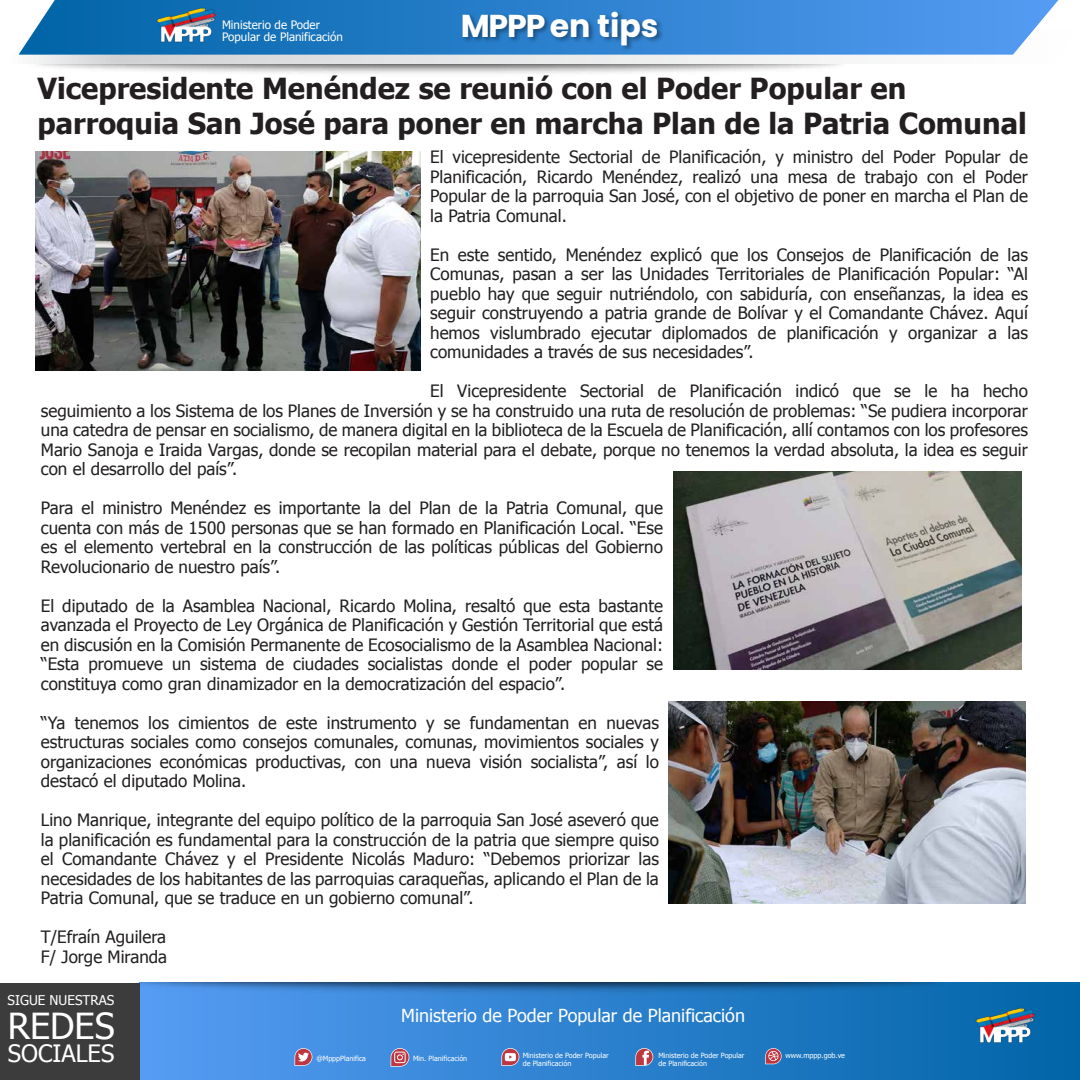
<style>
.page{position:relative;width:1080px;height:1080px;background:#fff}
.page>*{position:absolute;margin:0;border:0;box-sizing:border-box;transform-origin:0 0}
.t1{font:35.9px "Tahoma";color:#fff}
.t2{font:700 31.6px "Poppins";color:#fff}
.t3{font:700 29px/34.8px "Tahoma";color:#231f20}
.t4{font:23.9px "Tahoma";color:#fff}
.t5{font:17.9px "Tahoma";color:#fff}
.t6{font:17px/19.5px "Tahoma";color:#221f1f;text-align:justify}
.t7{font:13.5px "Tahoma";color:#fff}
.t8{font:11.6px/12px "Tahoma";color:#fff}
.t9{font:7.2px "Tahoma";color:#fff}
.t10{font:7.1px/8.2px "Tahoma";color:#fff}
</style>
<div class="page">
<img style="left:673px;top:471px;width:349px;height:199px">
<img style="left:669px;top:701px;width:356px;height:203px">
<img style="left:36px;top:152px;width:384px;height:218px">
<div style="left:139px;top:983px;width:941px;height:97px;background:linear-gradient(to right,#569cf4,#0164a7)"></div>
<div style="left:0;top:983px;width:140px;height:97px;background:#3c3c3c"></div>
<svg style="left:294px;top:1048px;width:19px;height:18px"></svg>
<svg style="left:501px;top:1048px;width:18px;height:18px"></svg>
<svg style="left:635px;top:1048px;width:18px;height:18px"></svg>
<svg style="left:391px;top:1048px;width:18px;height:19px"></svg>
<svg style="left:765px;top:1048px;width:17px;height:16px"></svg>
<img style="left:140px;top:983px;width:813px;height:37px">
<img style="left:944px;top:1000px;width:124px;height:69px">
<svg style="left:18px;top:54px;width:809px;height:10px"></svg>
<svg style="left:19px;top:0;width:1039px;height:55px;background:#3b8ad3"></svg>
<img style="left:458px;top:7px;width:210px;height:58px">
<img style="left:125px;top:0;width:124px;height:69px">
<p class="t8" style="left:222px;top:19px;width:122px">Ministerio de Poder<br>Popular de Planificación</p>
<h2 class="t2" style="left:461px;top:7px;width:199px">M P P P en tips</h2>
<h3 class="t3" style="left:38px;top:69px;width:991px">Vicepresidente Menéndez se reunió con el Poder Popular en parroquia San José para poner en marcha Plan de la Patria Comunal</h3>
<p class="t6" style="left:430px;top:146px;width:599px">El vicepresidente Sectorial de Planificación, y ministro del Poder Popular de Planificación, Ricardo Menéndez, realizó una mesa de trabajo con el Poder Popular de la parroquia San José, con el objetivo de poner en marcha el Plan de la Patria Comunal.</p>
<p class="t6" style="left:430px;top:244px;width:599px">En este sentido, Menéndez explicó que los Consejos de Planificación de las Comunas, pasan a ser las Unidades Territoriales de Planificación Popular: “Al pueblo hay que seguir nutriéndolo, con sabiduría, con enseñanzas, la idea es seguir construyendo a patria grande de Bolívar y el Comandante Chávez. Aquí hemos vislumbrado ejecutar diplomados de planificación y organizar a las comunidades a través de sus necesidades”.</p>
<p class="t6" style="left:41px;top:380px;width:989px;text-indent:389px">El Vicepresidente Sectorial de Planificación indicó que se le ha hecho seguimiento a los Sistema de los Planes de Inversión y se ha construido una ruta de resolución de problemas: “Se pudiera incorporar una catedra de pensar en socialismo, de manera digital en la biblioteca de la Escuela de Planificación, allí contamos con los profesores Mario Sanoja e Iraida Vargas, donde se recopilan material para el debate, porque no tenemos la verdad absoluta, la idea es seguir con el desarrollo del país”.</p>
<p class="t6" style="left:41px;top:497px;width:624px">Para el ministro Menéndez es importante la del Plan de la Patria Comunal, que cuenta con más de 1500 personas que se han formado en Planificación Local. “Ese es el elemento vertebral en la construcción de las políticas públicas del Gobierno Revolucionario de nuestro país”.</p>
<p class="t6" style="left:41px;top:595px;width:624px">El diputado de la Asamblea Nacional, Ricardo Molina, resaltó que esta bastante avanzada el Proyecto de Ley Orgánica de Planificación y Gestión Territorial que está en discusión en la Comisión Permanente de Ecosocialismo de la Asamblea Nacional: “Esta promueve un sistema de ciudades socialistas donde el poder popular se constituya como gran dinamizador en la democratización del espacio”.</p>
<p class="t6" style="left:41px;top:712px;width:620px">“Ya tenemos los cimientos de este instrumento y se fundamentan en nuevas estructuras sociales como consejos comunales, comunas, movimientos sociales y organizaciones económicas productivas, con una nueva visión socialista”, así lo destacó el diputado Molina.</p>
<p class="t6" style="left:41px;top:809px;width:620px">Lino Manrique, integrante del equipo político de la parroquia San José aseveró que la planificación es fundamental para la construcción de la patria que siempre quiso el Comandante Chávez y el Presidente Nicolás Maduro: “Debemos priorizar las necesidades de los habitantes de las parroquias caraqueñas, aplicando el Plan de la Patria Comunal, que se traduce en un gobierno comunal”.</p>
<p class="t6" style="left:41px;top:926px;width:128px">T/Efraín Aguilera<br>F/ Jorge Miranda</p>
<p class="t7" style="left:8px;top:991px;width:108px">SIGUE NUESTRAS</p>
<h1 class="t1" style="left:8px;top:1002px;width:108px">REDES</h1>
<h3 class="t4" style="left:8px;top:1037px;width:108px">SOCIALES</h3>
<p class="t5" style="left:401px;top:1004px;width:345px">Ministerio de Poder Popular de Planificación</p>
<p class="t10" style="left:316px;top:1054px;width:51px">@MpppPlanifica</p>
<p class="t10" style="left:523px;top:1051px;width:87px">Ministerio de Poder Popular de Planificación</p>
<p class="t10" style="left:658px;top:1051px;width:87px">Ministerio de Poder Popular de Planificación</p>
<p class="t10" style="left:413px;top:1054px;width:56px">Min. Planificación</p>
<p class="t9" style="left:785px;top:1050px;width:61px">www.mppp.gob.ve</p>
</div>
